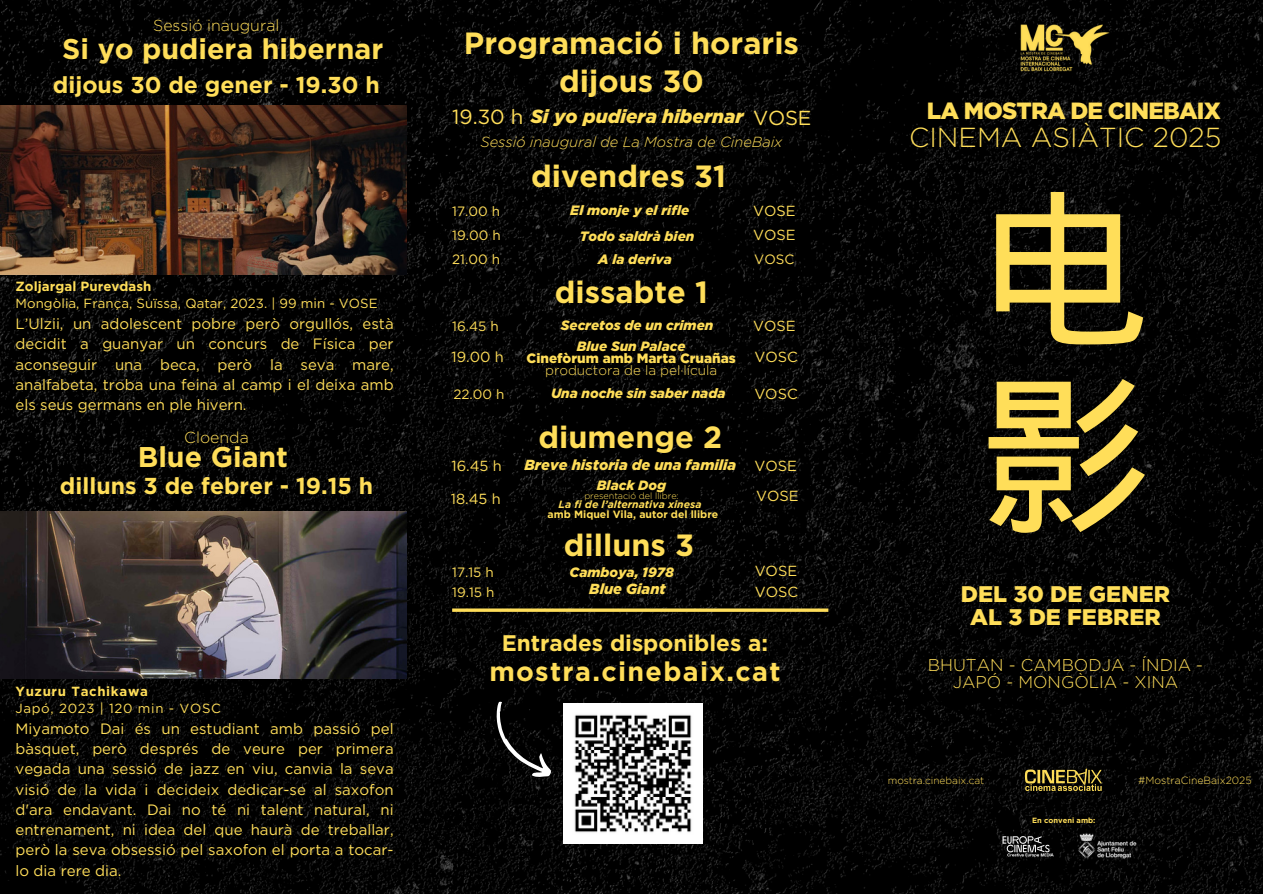
<style>
.page{position:relative;width:1263px;height:894px;background:#fff}
.page>*{position:absolute;margin:0;border:0;box-sizing:border-box;transform-origin:0 0}
.t1{font:172.5px "Wen Quan Yi Micro Hei";color:#ffde59}
.t2{font:700 30.6px "Gotham";color:#ffde59}
.t3{font:700 28.5px "Gotham";color:#ffde59}
.t4{font:300 27.45px "Gotham";color:#ffde59}
.t5{font:700 26.85px "Gotham";letter-spacing:.05em;color:#ffde59}
.t6{font:900 23.4px "Gotham";letter-spacing:-.035em;color:#ffde59}
.t7{font:700 22.95px "Gotham";color:#ffde59}
.t8{font:900 22.65px/22.8px "Gotham";color:#ffde59;text-align:center}
.t9{font:700 22.5px "Gotham";color:#ffde59}
.t10{font:20.25px "Gotham";color:#ffde59}
.t11{font:italic 900 18.9px "Gotham";color:#ffde59}
.t12{font:300 16.95px/17px "Gotham";color:#ffde59;text-align:center}
.t13{font:300 15.9px "Gotham";color:#ffde59}
.t14{font:15px/20.2px "Gotham";color:#ffde59;text-align:justify}
.t15{font:14.55px "Gotham";color:#ffde59}
.t16{font:italic 300 14.55px "Gotham";color:#ffde59}
.t17{font:italic 900 14.55px "Gotham";color:#ffde59}
.t18{font:italic 900 13.5px "Gotham";color:#ffde59}
.t19{font:13.5px "Gotham";color:#ffde59}
.t20{font:900 13.5px "Gotham";color:#ffde59}
.t21{font:300 13.5px "Gotham";color:#ffde59}
.t22{font:13.2px "Gotham";letter-spacing:.005em;color:#ffde59}
.t23{font:13.2px "Gotham";letter-spacing:.05em;color:#ffde59}
.t24{font:700 13.2px "Gotham";letter-spacing:.005em;color:#ffde59}
.t25{font:700 13.2px "Gotham";letter-spacing:.05em;color:#ffde59}
.t26{font:700 10.5px "Gotham";color:#ffde59}
.t27{font:italic 700 10.5px "Gotham";color:#ffde59}
.t28{font:300 10.5px "Gotham";color:#ffde59}
.t29{font:300 10.2px "Gotham";color:#ffde59}
.t30{font:300 9px "Gotham";color:#ffde59}
.t31{font:700 7.5px "Gotham";color:#ffde59}
.s1{font-weight:400;font-style:normal;font-size:20.4px}
</style>
<div class="page">
<img style="left:0;top:0;width:1263px;height:893px">
<svg style="left:481px;top:700px;width:76px;height:86px;background:#161616"></svg>
<img style="left:563px;top:703px;width:140px;height:140px">
<img style="left:995px;top:833px;width:66px;height:26px">
<img style="left:1078px;top:833px;width:58px;height:26px">
<img style="left:1019px;top:23px;width:93px;height:51px">
<img style="left:1023px;top:768px;width:82px;height:24px">
<img style="left:0;top:105px;width:406px;height:169px">
<img style="left:0;top:511px;width:406px;height:167px">
<hr style="left:452px;top:608px;width:376px;height:3px;background:#ffde59">
<p class="t13" style="left:153px;top:16px;width:128px">Sessió inaugural</p>
<p class="t3" style="left:62px;top:31px;width:323px">Si yo pudiera hibernar</p>
<p class="t7" style="left:53px;top:70px;width:328px">dijous 30 de gener - 19.30 h</p>
<p class="t24" style="left:16px;top:278px;width:137px">Zoljargal Purevdash</p>
<p class="t22" style="left:16px;top:295px;width:364px">Mongòlia, França, Suïssa, Qatar, 2023. | 99 min - VOSE</p>
<p class="t14" style="left:16px;top:313px;width:380px;text-align:left">L’Ulzii, un adolescent pobre però orgullós, està decidit a guanyar un concurs de Física per aconseguir una beca, però</p>
<p class="t14" style="left:16px;top:354px;width:380px;text-indent:255px">la seva mare, analfabeta, troba una feina al camp i el deixa amb els seus germans en ple hivern.</p>
<p class="t13" style="left:184px;top:427px;width:66px">Cloenda</p>
<p class="t3" style="left:138px;top:439px;width:152px">Blue Giant</p>
<p class="t7" style="left:60px;top:471px;width:315px">dilluns 3 de febrer - 19.15 h</p>
<h5 class="t25" style="left:16px;top:683px;width:134px">Yuzuru Tachikawa</h5>
<h3 class="t23" style="left:16px;top:700px;width:207px">Japó, 2023 | 120 min - VOSC</h3>
<p class="t14" style="left:16px;top:718px;width:380px">Miyamoto Dai és un estudiant amb passió pel bàsquet, però després de veure per primera vegada una sessió de jazz en viu, canvia la seva visió de la vida i decideix dedicar-se al saxofon d'ara endavant. Dai no té ni talent natural, ni entrenament, ni idea del que haurà de treballar, però la seva obsessió pel saxofon el porta a tocar&shy;lo dia rere dia.</p>
<p class="t2" style="left:464px;top:25px;width:337px">Programació i horaris</p>
<h1 class="t2" style="left:559px;top:62px;width:146px">dijous 30</h1>
<h5 class="t11" style="left:452px;top:105px;width:293px"><span class="s1">19.30 h</span> Si yo pudiera hibernar</h5>
<p class="t10" style="left:753px;top:105px;width:59px">VOSE</p>
<p class="t16" style="left:480px;top:133px;width:303px">Sessió inaugural de La Mostra de CineBaix</p>
<p class="t2" style="left:531px;top:157px;width:196px">divendres 31</p>
<p class="t18" style="left:570px;top:202px;width:120px">El monje y el rifle</p>
<h1 class="t15" style="left:753px;top:202px;width:44px">VOSE</h1>
<h5 class="t18" style="left:580px;top:228px;width:116px">Todo saldrà bien</h5>
<p class="t19" style="left:452px;top:203px;width:49px">17.00 h</p>
<p class="t19" style="left:452px;top:227px;width:50px">19.00 h</p>
<p class="t19" style="left:452px;top:251px;width:49px">21.00 h</p>
<p class="t18" style="left:598px;top:251px;width:75px">A la deriva</p>
<h1 class="t19" style="left:754px;top:251px;width:42px">VOSC</h1>
<h1 class="t2" style="left:555px;top:273px;width:155px">dissabte 1</h1>
<h6 class="t19" style="left:452px;top:318px;width:48px">16.45 h</h6>
<p class="t18" style="left:561px;top:317px;width:154px">Secretos de un crimen</p>
<p class="t15" style="left:753px;top:317px;width:44px">VOSE</p>
<p class="t18" style="left:577px;top:337px;width:110px">Blue Sun Palace</p>
<h1 class="t20" style="left:526px;top:350px;width:211px">Cinefòrum amb Marta Cruañas</h1>
<p class="t21" style="left:545px;top:362px;width:174px">productora de la pel·lícula</p>
<p class="t15" style="left:753px;top:226px;width:44px">VOSE</p>
<p class="t15" style="left:451px;top:348px;width:54px">19.00 h</p>
<p class="t15" style="left:754px;top:348px;width:45px">VOSC</p>
<h4 class="t19" style="left:453px;top:386px;width:53px">22.00 h</h4>
<p class="t18" style="left:551px;top:385px;width:176px">Una noche sin saber nada</p>
<p class="t15" style="left:754px;top:385px;width:45px">VOSC</p>
<p class="t2" style="left:538px;top:419px;width:185px">diumenge 2</p>
<p class="t15" style="left:451px;top:457px;width:52px">16.45 h</p>
<p class="t17" style="left:524px;top:456px;width:213px">Breve historia de una familia</p>
<p class="t15" style="left:754px;top:456px;width:44px">VOSE</p>
<p class="t15" style="left:451px;top:489px;width:52px">18.45 h</p>
<p class="t15" style="left:756px;top:486px;width:44px">VOSE</p>
<p class="t18" style="left:597px;top:476px;width:71px">Black Dog</p>
<h1 class="t30" style="left:584px;top:490px;width:96px">presentació del llibre:</h1>
<p class="t27" style="left:558px;top:498px;width:145px">La fi de l’alternativa xinesa</p>
<p class="t26" style="left:548px;top:508px;width:172px">amb Miquel Vila, autor del llibre</p>
<p class="t2" style="left:564px;top:526px;width:132px">dilluns 3</p>
<p class="t19" style="left:452px;top:563px;width:43px">17.15 h</p>
<p class="t18" style="left:569px;top:563px;width:106px">Camboya, 1978</p>
<p class="t19" style="left:452px;top:584px;width:44px">19.15 h</p>
<p class="t17" style="left:589px;top:580px;width:78px">Blue Giant</p>
<p class="t15" style="left:755px;top:561px;width:44px">VOSE</p>
<h1 class="t15" style="left:755px;top:583px;width:45px">VOSC</h1>
<p class="t9" style="left:502px;top:629px;width:268px">Entrades disponibles a:</p>
<p class="t5" style="left:489px;top:654px;width:293px">mostra.cinebaix.cat</p>
<p class="t6" style="left:927px;top:96px;width:295px">LA MOSTRA DE CINEBAIX</p>
<p class="t4" style="left:909px;top:120px;width:314px">CINEMA ASIÀTIC 2025</p>
<p class="t1" style="left:979px;top:170px;width:174px">电</p>
<p class="t1" style="left:980px;top:355px;width:174px">影</p>
<p class="t8" style="left:961px;top:582px;width:211px">DEL 30 DE GENER<br>AL 3 DE FEBRER</p>
<h1 class="t12" style="left:928px;top:656px;width:277px">BHUTAN - CAMBODJA - ÍNDIA -<br>JAPÓ - MONGÒLIA - XINA</h1>
<p class="t29" style="left:888px;top:774px;width:98px">mostra.cinebaix.cat</p>
<p class="t28" style="left:1138px;top:774px;width:115px">#MostraCineBaix2025</p>
<p class="t31" style="left:1032px;top:815px;width:65px">En conveni amb:</p>
</div>
